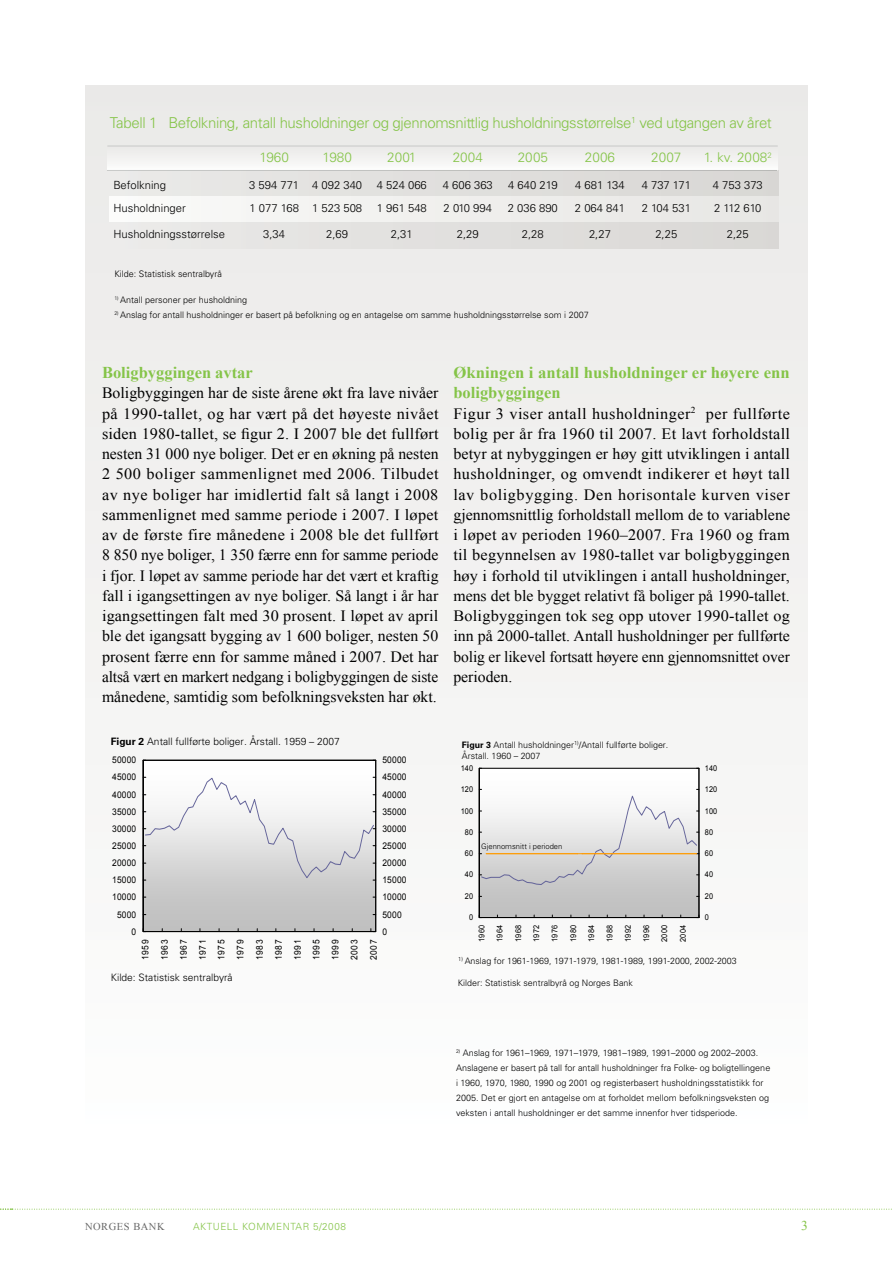
<style>
.page{position:relative;width:893px;height:1263px;background:#fff}
.page>*{position:absolute;margin:0;border:0;box-sizing:border-box;transform-origin:0 0}
.t1{font:700 16.5px/20.2px "Times New Roman";color:#85c448}
.t2{font:15.75px/20.2px "Times New Roman";color:#000;text-align:justify}
.t3{font:300 15px "Univers";letter-spacing:-.025em;color:#85c448}
.t4{font:300 13.5px "Univers";color:#85c448}
.t5{font:13.5px "Times New Roman";color:#85c448}
.t6{font:300 11.25px "Univers";color:#000}
.t7{font:10.5px "Times New Roman";letter-spacing:.05em;color:#676767}
.t8{font:300 10.2px "Univers";color:#000}
.t9{font:300 9.9px "Univers";letter-spacing:.05em;color:#85c448}
.t10{font:9.15px/19px "Arial";letter-spacing:.025em;color:#000;text-align:justify;scale:.91 1}
.t11{font:300 9px/15px "Univers";color:#000}
.t12{font:300 8.85px/10.6px "Univers";color:#000}
.t13{font:8.1px "Arial";letter-spacing:.075em;color:#000;scale:.91 1}
.t14{font:300 7.65px "Univers";letter-spacing:-.005em;color:#000}
.s1{font-weight:700}
</style>
<div class="page">
<div style="left:85px;top:85px;width:723px;height:1063px;background:#f3f3f1"></div>
<svg style="left:0;top:1209px;width:892px;height:1px"></svg>
<svg style="left:143px;top:761px;width:233px;height:171px"></svg>
<hr style="left:143px;top:760px;width:233px;height:1px;background:#000">
<svg style="left:479px;top:768px;width:221px;height:150px"></svg>
<hr style="left:582px;top:853px;width:115px;height:1px;background:#ff9a00">
<hr style="left:107px;top:170px;width:670px;height:1px;background:#c8c9c8">
<hr style="left:107px;top:146px;width:671px;height:1px;background:#c8c9c8">
<div style="left:109px;top:170px;width:669px;height:78px;background:linear-gradient(to right,#f0efee,#dddcd9)"></div>
<p class="t3" style="left:110px;top:114px;width:664px">Tabell 1 Befolkning, antall husholdninger og gjennomsnittlig husholdningsstørrelse<sup>1</sup> ved utgangen av året</p>
<p class="t4" style="left:260px;top:149px;width:31px">1960</p>
<p class="t4" style="left:323px;top:149px;width:31px">1980</p>
<p class="t4" style="left:387px;top:149px;width:31px">2001</p>
<p class="t4" style="left:453px;top:149px;width:32px">2004</p>
<p class="t4" style="left:518px;top:149px;width:32px">2005</p>
<p class="t4" style="left:585px;top:149px;width:32px">2006</p>
<p class="t4" style="left:651px;top:149px;width:32px">2007</p>
<p class="t4" style="left:704px;top:149px;width:69px">1. kv. 2008<sup>2</sup></p>
<p class="t6" style="left:113px;top:178px;width:54px">Befolkning</p>
<p class="t6" style="left:249px;top:178px;width:115px">3 594 771 4 092 340</p>
<p class="t6" style="left:377px;top:178px;width:52px">4 524 066</p>
<p class="t6" style="left:443px;top:178px;width:52px">4 606 363</p>
<p class="t6" style="left:508px;top:178px;width:51px">4 640 219</p>
<p class="t6" style="left:575px;top:178px;width:51px">4 681 134</p>
<p class="t6" style="left:642px;top:178px;width:51px">4 737 171</p>
<p class="t6" style="left:713px;top:178px;width:52px">4 753 373</p>
<p class="t6" style="left:113px;top:202px;width:74px">Husholdninger</p>
<p class="t6" style="left:249px;top:202px;width:114px">1 077 168 1 523 508</p>
<p class="t6" style="left:377px;top:202px;width:52px">1 961 548</p>
<p class="t6" style="left:444px;top:202px;width:50px">2 010 994</p>
<p class="t6" style="left:508px;top:202px;width:52px">2 036 890</p>
<p class="t6" style="left:575px;top:202px;width:52px">2 064 841</p>
<p class="t6" style="left:642px;top:202px;width:51px">2 104 531</p>
<p class="t6" style="left:714px;top:202px;width:49px">2 112 610</p>
<p class="t6" style="left:113px;top:227px;width:113px">Husholdningsstørrelse</p>
<p class="t6" style="left:263px;top:227px;width:23px">3,34</p>
<p class="t6" style="left:326px;top:227px;width:23px">2,69</p>
<p class="t6" style="left:391px;top:227px;width:23px">2,31</p>
<p class="t6" style="left:457px;top:227px;width:23px">2,29</p>
<p class="t6" style="left:522px;top:227px;width:23px">2,28</p>
<p class="t6" style="left:589px;top:227px;width:23px">2,27</p>
<p class="t6" style="left:655px;top:227px;width:23px">2,25</p>
<p class="t6" style="left:727px;top:227px;width:23px">2,25</p>
<p class="t11" style="left:114px;top:266px;width:109px">Kilde: Statistisk sentralbyrå</p>
<p class="t11" style="left:114px;top:292px;width:134px"><sup>1)</sup> Antall personer per husholdning</p>
<p class="t11" style="left:114px;top:307px;width:476px"><sup>2)</sup> Anslag for antall husholdninger er basert på befolkning og en antagelse om samme husholdningsstørrelse som i 2007</p>
<p class="t1" style="left:102px;top:362px;width:152px">Boligbyggingen avtar</p>
<p class="t2" style="left:102px;top:383px;width:338px">Boligbyggingen har de siste årene økt fra lave nivåer på 1990-tallet, og har vært på det høyeste nivået siden 1980-tallet, se figur 2. I 2007 ble det fullført nesten 31 000 nye boliger. Det er en økning på nesten 2 500 boliger sammenlignet med 2006. Tilbudet av nye boliger har imidlertid falt så langt i 2008 sammenlignet med samme periode i 2007. I løpet av de første fire månedene i 2008 ble det fullført 8 850 nye boliger, 1 350 færre enn for samme periode i fjor. I løpet av samme periode har det vært et kraftig fall i igangsettingen av nye boliger. Så langt i år har igangsettingen falt med 30 prosent. I løpet av april ble det igangsatt bygging av 1 600 boliger, nesten 50 prosent færre enn for samme måned i 2007. Det har altså vært en markert nedgang i boligbyggingen de siste månedene, samtidig som befolkningsveksten har økt.</p>
<p class="t1" style="left:453px;top:362px;width:338px">Økningen i antall husholdninger er høyere enn boligbyggingen</p>
<p class="t2" style="left:453px;top:403px;width:338px">Figur 3 viser antall husholdninger<sup>2</sup> per fullførte bolig per år fra 1960 til 2007. Et lavt forholdstall betyr at nybyggingen er høy gitt utviklingen i antall husholdninger, og omvendt indikerer et høyt tall lav boligbygging. Den horisontale kurven viser gjennomsnittlig forholdstall mellom de to variablene i løpet av perioden 1960–2007. Fra 1960 og fram til begynnelsen av 1980-tallet var boligbyggingen høy i forhold til utviklingen i antall husholdninger, mens det ble bygget relativt få boliger på 1990-tallet.<br>Boligbyggingen tok seg opp utover 1990-tallet og inn på 2000-tallet. Antall husholdninger per fullførte bolig er likevel fortsatt høyere enn gjennomsnittet over perioden.</p>
<p class="t8" style="left:111px;top:735px;width:231px"><span class="s1">Figur 2</span> Antall fullførte boliger. Årstall. 1959 – 2007</p>
<p class="t10" style="left:112px;top:751px;width:28px">50000</p>
<p class="t10" style="left:382px;top:751px;width:28px">50000</p>
<p class="t12" style="left:462px;top:739px;width:208px"><span class="s1">Figur 3</span> Antall husholdninger<sup>1)</sup>/Antall fullførte boliger.<br>Årstall. 1960 – 2007</p>
<p class="t13" style="left:461px;top:763px;width:15px">140</p>
<p class="t13" style="left:705px;top:763px;width:15px">140</p>
<p class="t10" style="left:112px;top:768px;width:28px">45000</p>
<p class="t10" style="left:382px;top:768px;width:28px">45000</p>
<p class="t10" style="left:112px;top:785px;width:28px">40000</p>
<p class="t10" style="left:382px;top:785px;width:28px">40000</p>
<p class="t13" style="left:461px;top:784px;width:15px">120</p>
<p class="t13" style="left:705px;top:784px;width:15px">120</p>
<p class="t10" style="left:112px;top:802px;width:28px">35000</p>
<p class="t10" style="left:382px;top:802px;width:28px">35000</p>
<p class="t13" style="left:461px;top:805px;width:15px">100</p>
<p class="t13" style="left:705px;top:805px;width:15px">100</p>
<p class="t10" style="left:112px;top:819px;width:28px">30000</p>
<p class="t10" style="left:382px;top:819px;width:28px">30000</p>
<p class="t13" style="left:465px;top:826px;width:11px">80</p>
<p class="t13" style="left:705px;top:826px;width:11px">80</p>
<p class="t10" style="left:112px;top:836px;width:28px">25000</p>
<p class="t10" style="left:382px;top:836px;width:28px">25000</p>
<p class="t13" style="left:465px;top:848px;width:11px">60</p>
<p class="t14" style="left:481px;top:841px;width:83px">Gjennomsnitt i perioden</p>
<p class="t13" style="left:705px;top:848px;width:11px">60</p>
<p class="t10" style="left:112px;top:853px;width:28px">20000</p>
<p class="t10" style="left:382px;top:853px;width:28px">20000</p>
<p class="t10" style="left:112px;top:870px;width:28px">15000</p>
<p class="t10" style="left:382px;top:870px;width:28px">15000</p>
<p class="t13" style="left:465px;top:869px;width:11px">40</p>
<p class="t13" style="left:705px;top:869px;width:11px">40</p>
<p class="t10" style="left:112px;top:887px;width:28px">10000</p>
<p class="t10" style="left:382px;top:887px;width:28px">10000</p>
<p class="t13" style="left:465px;top:891px;width:11px">20</p>
<p class="t13" style="left:705px;top:891px;width:11px">20</p>
<p class="t10" style="left:117px;top:905px;width:23px">5000</p>
<p class="t10" style="left:382px;top:905px;width:23px">5000</p>
<p class="t13" style="left:469px;top:912px;width:6px">0</p>
<p class="t13" style="left:705px;top:912px;width:6px">0</p>
<p class="t10" style="left:132px;top:922px;width:7px">0</p>
<p class="t10" style="left:382px;top:922px;width:7px">0</p>
<p class="t10" style="left:136px;top:960px;width:24px;rotate:-90deg">1959<br>1963<br>1967<br>1971<br>1975<br>1979<br>1983<br>1987<br>1991<br>1995<br>1999<br>2003<br>2007</p>
<p class="t13" style="left:476px;top:942px;width:21px;rotate:-90deg">1960</p>
<p class="t13" style="left:494px;top:942px;width:21px;rotate:-90deg">1964</p>
<p class="t13" style="left:513px;top:942px;width:21px;rotate:-90deg">1968</p>
<p class="t13" style="left:531px;top:942px;width:21px;rotate:-90deg">1972</p>
<p class="t13" style="left:549px;top:942px;width:21px;rotate:-90deg">1976</p>
<p class="t13" style="left:568px;top:942px;width:21px;rotate:-90deg">1980</p>
<p class="t13" style="left:586px;top:942px;width:21px;rotate:-90deg">1984</p>
<p class="t13" style="left:604px;top:942px;width:21px;rotate:-90deg">1988</p>
<p class="t13" style="left:623px;top:942px;width:21px;rotate:-90deg">1992</p>
<p class="t13" style="left:641px;top:942px;width:21px;rotate:-90deg">1996</p>
<p class="t13" style="left:659px;top:942px;width:21px;rotate:-90deg">2000</p>
<p class="t13" style="left:678px;top:942px;width:21px;rotate:-90deg">2004</p>
<p class="t12" style="left:458px;top:955px;width:280px"><sup>1)</sup> Anslag for 1961-1969, 1971-1979, 1981-1989, 1991-2000, 2002-2003</p>
<p class="t8" style="left:111px;top:972px;width:123px">Kilde: Statistisk sentralbyrå</p>
<p class="t12" style="left:458px;top:978px;width:177px">Kilder: Statistisk sentralbyrå og Norges Bank</p>
<p class="t11" style="left:456px;top:1046px;width:316px"><sup>2)</sup> Anslag for 1961–1969, 1971–1979, 1981–1989, 1991–2000 og 2002–2003.<br>Anslagene er basert på tall for antall husholdninger fra Folke- og boligtellingene i 1960, 1970, 1980, 1990 og 2001 og registerbasert husholdningsstatistikk for 2005. Det er gjort en antagelse om at forholdet mellom befolkningsveksten og veksten i antall husholdninger er det samme innenfor hver tidsperiode.</p>
<p class="t7" style="left:85px;top:1219px;width:81px">NORGES BANK</p>
<p class="t9" style="left:193px;top:1220px;width:154px">AKTUELL KOMMENTAR 5/2008</p>
<p class="t5" style="left:801px;top:1216px;width:8px">3</p>
</div>
